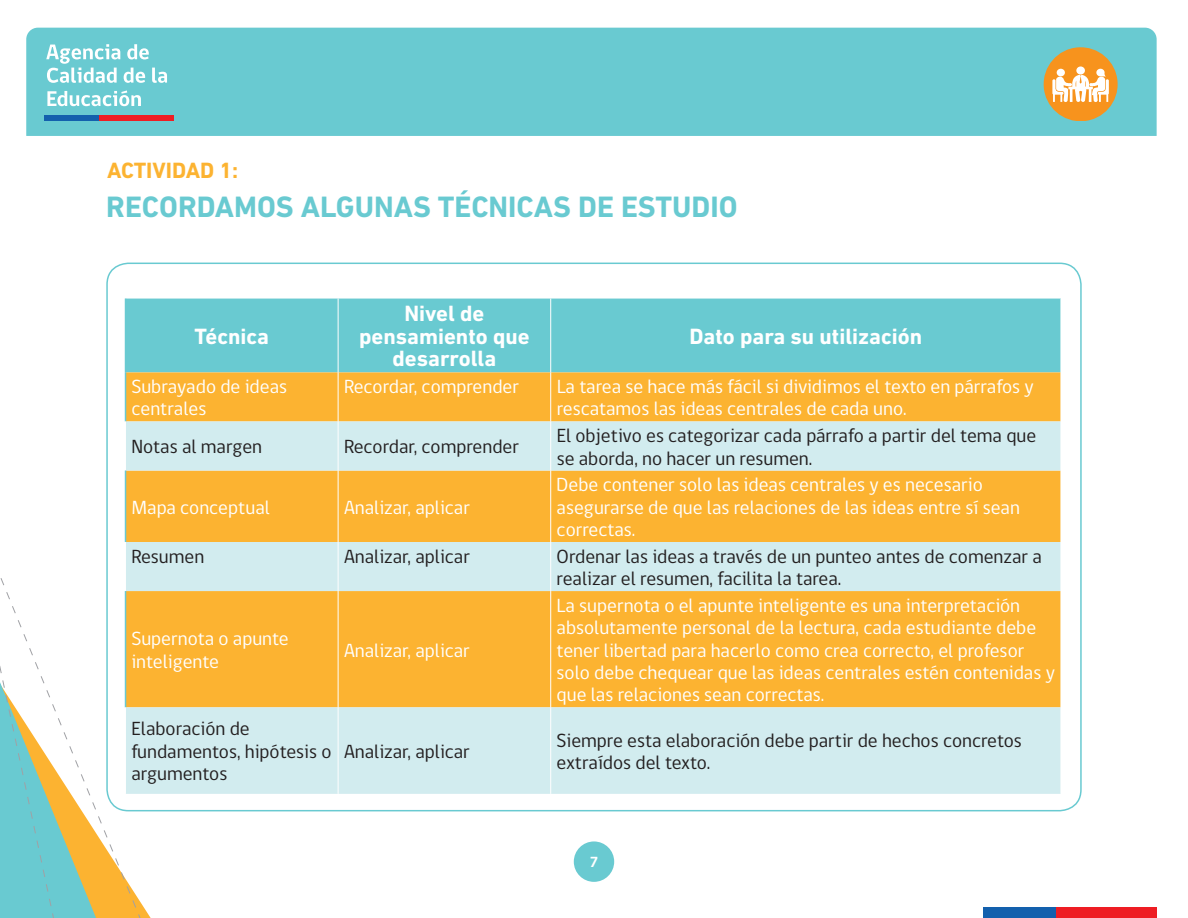
<style>
.page{position:relative;width:1188px;height:918px;background:#fff}
.page>*{position:absolute;margin:0;border:0;box-sizing:border-box;transform-origin:0 0}
.t1{font:700 30px "DIN Next LT Pro";color:#69cad1}
.t2{font:700 22.5px/22.5px "DIN Next LT Pro";color:#fff;text-align:center}
.t3{font:700 22.5px "DIN Next LT Pro";color:#fcb331}
.t4{font:19.5px/22.4px "gob CL";color:#fff}
.t5{font:19.5px/22.4px "gob CL";color:#231f20}
.t6{font:700 15px "gob CL";color:#fff}
</style>
<div class="page">
<div style="left:574px;top:841px;width:40px;height:41px;background:#69cad1;border-radius:50%"></div>
<div style="left:26px;top:28px;width:1131px;height:108px;background:#69cad1"></div>
<div style="left:983px;top:908px;width:73px;height:10px;background:#1360ad"></div>
<div style="left:1056px;top:908px;width:101px;height:10px;background:#ee1d23"></div>
<svg style="left:64px;top:470px;width:97px;height:448px"></svg>
<svg style="left:0;top:578px;width:64px;height:340px"></svg>
<svg style="left:46px;top:44px;width:121px;height:39px"></svg>
<svg style="left:47px;top:90px;width:94px;height:16px"></svg>
<div style="left:44px;top:116px;width:55px;height:5px;background:#1360ad"></div>
<div style="left:99px;top:116px;width:75px;height:5px;background:#ee1d23"></div>
<svg style="left:1044px;top:47px;width:74px;height:74px"></svg>
<div style="left:126px;top:299px;width:935px;height:73px;background:#69cad1"></div>
<div style="left:126px;top:372px;width:935px;height:49px;background:#fcb331"></div>
<svg style="left:126px;top:421px;width:935px;height:373px;background:#e7cf8f"></svg>
<hr style="left:338px;top:299px;width:1px;height:73px;background:#fff">
<hr style="left:550px;top:299px;width:1px;height:73px;background:#fff">
<hr style="left:338px;top:372px;width:1px;height:49px;background:#fff">
<hr style="left:550px;top:372px;width:1px;height:49px;background:#fff">
<hr style="left:125px;top:299px;width:1px;height:73px;background:#69cad1">
<hr style="left:125px;top:372px;width:1px;height:49px;background:#69cad1">
<hr style="left:125px;top:421px;width:1px;height:50px;background:#fff">
<hr style="left:338px;top:421px;width:1px;height:50px;background:#fff">
<hr style="left:550px;top:421px;width:1px;height:50px;background:#fff">
<hr style="left:125px;top:471px;width:1px;height:71px;background:#69cad1">
<hr style="left:338px;top:471px;width:1px;height:71px;background:#fff">
<hr style="left:550px;top:471px;width:1px;height:71px;background:#fff">
<hr style="left:125px;top:542px;width:1px;height:49px;background:#fff">
<hr style="left:338px;top:542px;width:1px;height:49px;background:#fff">
<hr style="left:550px;top:542px;width:1px;height:49px;background:#fff">
<hr style="left:125px;top:591px;width:1px;height:116px;background:#69cad1">
<hr style="left:338px;top:591px;width:1px;height:116px;background:#fff">
<hr style="left:550px;top:591px;width:1px;height:116px;background:#fff">
<hr style="left:125px;top:707px;width:1px;height:87px;background:#fff">
<hr style="left:338px;top:707px;width:1px;height:87px;background:#fff">
<hr style="left:550px;top:707px;width:1px;height:87px;background:#fff">
<p class="t3" style="left:107px;top:158px;width:132px">ACTIVIDAD 1:</p>
<h1 class="t1" style="left:106px;top:189px;width:39px">Recordamos</h1>
<h1 class="t1" style="left:301px;top:189px;width:93px">algunas</h1>
<h1 class="t1" style="left:438px;top:189px;width:51px">técnicas</h1>
<h1 class="t1" style="left:578px;top:189px;width:129px">deestudio</h1>
<p class="t2" style="left:195px;top:325px;width:76px">Técnica</p>
<p class="t2" style="left:359px;top:302px;width:172px">Nivel de pensamiento que desarrolla</p>
<p class="t2" style="left:689px;top:325px;width:234px">Dato para su utilización</p>
<p class="t4" style="left:132px;top:376px;width:157px">Subrayado de ideas centrales</p>
<p class="t4" style="left:344px;top:376px;width:177px">Recordar, comprender</p>
<p class="t4" style="left:557px;top:376px;width:479px">La tarea se hace más fácil si dividimos el texto en párrafos y rescatamos las ideas centrales de cada uno.</p>
<p class="t5" style="left:132px;top:436px;width:132px">Notas al margen</p>
<p class="t5" style="left:344px;top:436px;width:177px">Recordar, comprender</p>
<p class="t5" style="left:557px;top:425px;width:481px">El objetivo es categorizar cada párrafo a partir del tema que se aborda, no hacer un resumen.</p>
<p class="t4" style="left:131px;top:496px;width:140px">Mapa conceptual</p>
<p class="t4" style="left:344px;top:496px;width:127px">Analizar, aplicar</p>
<p class="t4" style="left:557px;top:474px;width:465px">Debe contener solo las ideas centrales y es necesario asegurarse de que las relaciones de las ideas entre sí sean correctas.</p>
<p class="t5" style="left:131px;top:545px;width:74px">Resumen</p>
<p class="t5" style="left:344px;top:545px;width:127px">Analizar, aplicar</p>
<p class="t5" style="left:557px;top:545px;width:487px">Ordenar las ideas a través de un punteo antes de comenzar a realizar el resumen, facilita la tarea.</p>
<p class="t4" style="left:131px;top:628px;width:159px">Supernota o apunte inteligente</p>
<p class="t4" style="left:344px;top:639px;width:127px">Analizar, aplicar</p>
<p class="t4" style="left:557px;top:594px;width:500px">La supernota o el apunte inteligente es una interpretación absolutamente personal de la lectura, cada estudiante debe tener libertad para hacerlo como crea correcto, el profesor solo debe chequear que las ideas centrales estén contenidas y que las relaciones sean correctas.</p>
<p class="t5" style="left:131px;top:718px;width:202px">Elaboración de fundamentos, hipótesis o argumentos</p>
<p class="t5" style="left:344px;top:741px;width:127px">Analizar, aplicar</p>
<p class="t5" style="left:557px;top:729px;width:467px">Siempre esta elaboración debe partir de hechos concretos extraídos del texto.</p>
<p class="t6" style="left:590px;top:852px;width:10px">7</p>
</div>
